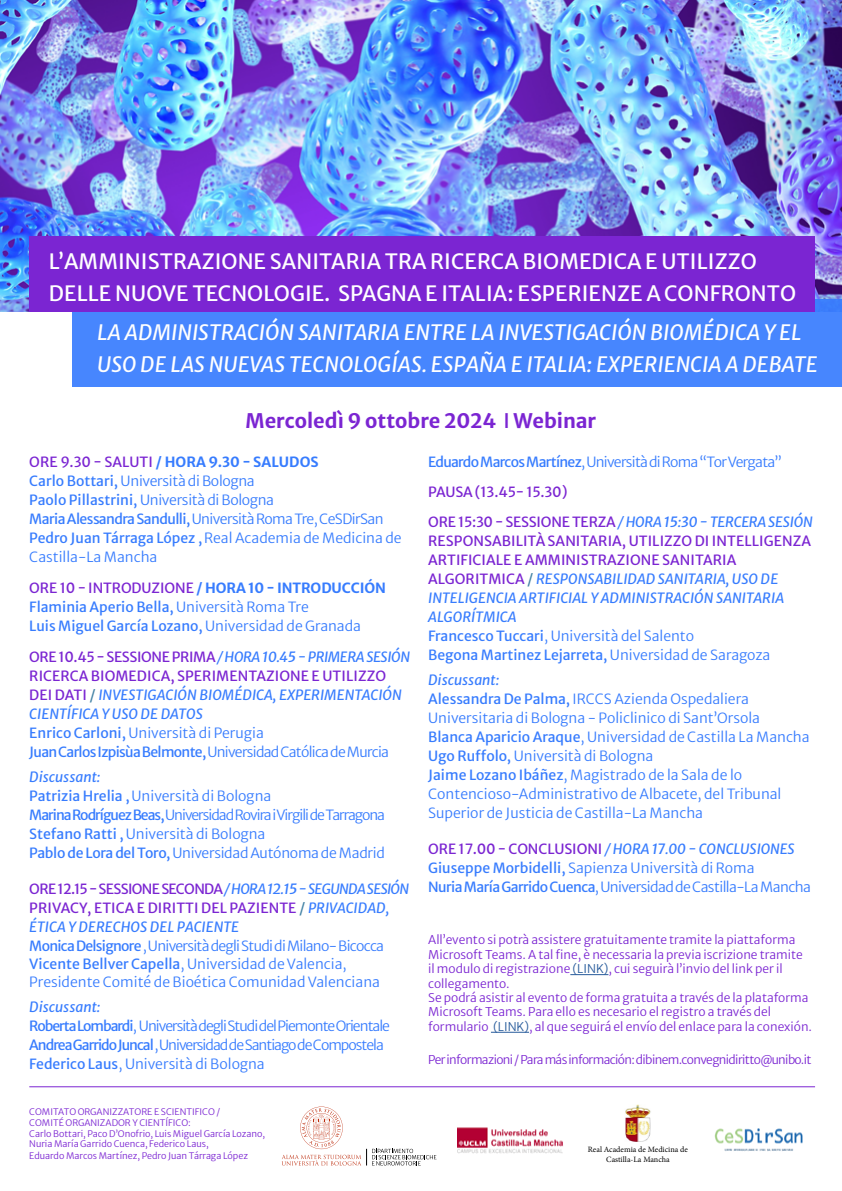
<style>
.page{position:relative;width:842px;height:1191px;background:#fff}
.page>*{position:absolute;margin:0;border:0;box-sizing:border-box;transform-origin:0 0}
.t1{font:italic 21px/32px "Merriweather Sans";letter-spacing:.005em;color:#fff}
.t2{font:21px/32px "Merriweather Sans";letter-spacing:.005em;color:#fff}
.t3{font:700 20px "Merriweather Sans";color:#7b25d2}
.t4{font:300 14px/19px "Merriweather Sans";color:#377cfe}
.t5{font:300 14px/19px "Merriweather Sans";letter-spacing:-.02em;color:#377cfe}
.t6{font:14px/19px "Merriweather Sans";letter-spacing:.005em;color:#7b25d2}
.t7{font:italic 14px/19px "Merriweather Sans";letter-spacing:.005em;color:#377cfe}
.t8{font:300 14px/19px "Merriweather Sans";letter-spacing:-.07em;color:#377cfe}
.t9{font:300 14px/19px "Merriweather Sans";letter-spacing:-.04em;color:#377cfe}
.t10{font:14px/19px "Merriweather Sans";color:#377cfe}
.t11{font:300 12px/14.4px "Merriweather Sans";color:#7b25d2}
.t12{font:300 12px "Merriweather Sans";letter-spacing:-.05em;color:#7b25d2}
.t13{font:300 9px/10.8px "Merriweather Sans";color:#7b25d2}
.t14{font:8.1px/9.7px "Minion Pro";color:#000;text-align:center}
.s1{font-weight:400}
.s2{font-weight:400;color:#7b25d2}
.s3{font-weight:700}
.s4{color:#7b25d2}
.s5{font-weight:300}
.s6{font-style:normal;color:#7b25d2}
.s7{font-style:normal;color:#4483a5}
.s8{font-style:normal}
.s9{font-weight:300;font-style:normal}
.s10{font-weight:400;font-style:italic}
.s11{font-weight:400;color:#4483a5}
.s12{color:#377cfe}
.s13{font-weight:300;color:#377cfe}
.s14{font-style:italic;color:#377cfe}
.s15{color:#4483a5}
.s16{color:#275b9b}
</style>
<div class="page">
<img style="left:0;top:0;width:842px;height:312px">
<div style="left:72px;top:299px;width:770px;height:88px;background:#4786fe"></div>
<div style="left:29px;top:236px;width:786px;height:76px;background:#7b25d2"></div>
<hr style="left:570px;top:974px;width:38px;height:1px;background:#275b9b">
<hr style="left:491px;top:1032px;width:38px;height:1px;background:#275b9b">
<img style="left:457px;top:1127px;width:106px;height:26px">
<img style="left:714px;top:1128px;width:89px;height:23px">
<svg style="left:282px;top:1106px;width:154px;height:59px"></svg>
<hr style="left:29px;top:1086px;width:786px;height:1px;background:#7b25d2">
<img style="left:625px;top:1104px;width:26px;height:37px">
<h1 class="t2" style="left:49px;top:242px;width:749px">L’AMMINISTRAZIONE SANITARIA TRA RICERCA BIOMEDICA E UTILIZZO<br>DELLE NUOVE TECNOLOGIE. SPAGNA E ITALIA: ESPERIENZE A CONFRONTO</h1>
<h1 class="t1" style="left:97px;top:314px;width:722px">LA ADMINISTRACIÓN SANITARIA ENTRE LA INVESTIGACIÓN BIOMÉDICA Y EL<br>USO DE LAS NUEVAS TECNOLOGÍAS. ESPAÑA E ITALIA: EXPERIENCIA A DEBATE</h1>
<h2 class="t3" style="left:246px;top:403px;width:352px">Mercoledì 9 ottobre 2024 <span class="s1">I</span> Webinar</h2>
<p class="t5" style="left:29px;top:450px;width:374px"><span class="s2">ORE 9.30 - SALUTI</span> <span class="s3">/ HORA 9.30 - SALUDOS<br></span><span class="s1">Carlo Bottari,</span> Università di Bologna<br><span class="s1">Paolo Pillastrini,</span> Università di Bologna<br><span class="s1">Maria Alessandra Sandulli,</span> Università Roma Tre, CeSDirSan <span class="s1">Pedro Juan Tárraga López ,</span> Real Academia de Medicina de Castilla-La Mancha</p>
<p class="t10" style="left:29px;top:576px;width:358px"><span class="s4">ORE 10 - INTRODUZIONE</span> <span class="s3">/ HORA 10 - INTRODUCCIÓN<br></span>Flaminia Aperio Bella, <span class="s5">Università Roma Tre<br></span>Luis Miguel García Lozano, <span class="s5">Universidad de Granada</span></p>
<p class="t7" style="left:29px;top:645px;width:382px"><span class="s6">ORE 10.45 - SESSIONE PRIMA</span> / HORA 10.45 - PRIMERA SESIÓN <span class="s6">RICERCA BIOMEDICA, SPERIMENTAZIONE E UTILIZZO DEI DATI</span> <span class="s7">/</span> INVESTIGACIÓN BIOMÉDICA, EXPERIMENTACIÓN CIENTÍFICA Y USO DE DATOS<br><span class="s8">Enrico Carloni,</span> <span class="s9">Università di Perugia<br></span><span class="s8">Juan Carlos Izpisùa Belmonte,</span> <span class="s9">Universidad Católica de Murcia</span></p>
<p class="t5" style="left:29px;top:765px;width:357px"><span class="s10">Discussant:<br></span><span class="s1">Patrizia Hrelia ,</span> Università di Bologna<br><span class="s1">Marina Rodríguez Beas,</span> Universidad Rovira i Virgili de Tarragona <span class="s1">Stefano Ratti ,</span> Università di Bologna<br><span class="s1">Pablo de Lora del Toro,</span> Universidad Autónoma de Madrid</p>
<p class="t4" style="left:29px;top:878px;width:381px;line-height:18.6px"><span class="s2">ORE 12.15 - SESSIONE SECONDA</span><span class="s10">/ HORA 12.15 - SEGUNDA SESIÓN </span><span class="s2">PRIVACY, ETICA E DIRITTI DEL PAZIENTE</span> <span class="s11">/</span> <span class="s10">PRIVACIDAD, ÉTICA Y DERECHOS DEL PACIENTE<br></span><span class="s1">Monica Delsignore</span> , Università degli Studi di Milano- Bicocca <span class="s1">Vicente Bellver Capella</span>, Universidad de Valencia, Presidente Comité de Bioética Comunidad Valenciana</p>
<p class="t8" style="left:29px;top:995px;width:362px"><span class="s10">Discussant:<br></span><span class="s1">Roberta Lombardi</span>, Università degli Studi del Piemonte Orientale <span class="s1">Andrea Garrido Juncal</span> , Universidad de Santiago de Compostela <span class="s1">Federico Laus</span>, Università di Bologna</p>
<p class="t6" style="left:428px;top:445px;width:386px;line-height:30px"><span class="s12">Eduardo Marcos Martínez</span><span class="s13">, Università di Roma “Tor Vergata”<br></span>PAUSA (13.45- 15.30)<br>ORE 15:30 - SESSIONE TERZA<span class="s14">/ HORA 15:30 - TERCERA SESIÓN</span></p>
<p class="t6" style="left:428px;top:529px;width:384px">RESPONSABILITÀ SANITARIA, UTILIZZO DI INTELLIGENZA ARTIFICIALE E AMMINISTRAZIONE SANITARIA ALGORITMICA <span class="s15">/</span> <span class="s14">RESPONSABILIDAD SANITARIA, USO DE INTELIGENCIA ARTIFICIAL Y ADMINISTRACIÓN SANITARIA ALGORÍTMICA<br></span><span class="s12">Francesco Tuccari</span><span class="s13">, Università del Salento<br></span><span class="s12">Begona Martinez Lejarreta,</span> <span class="s13">Universidad de Saragoza</span></p>
<p class="t4" style="left:428px;top:668px;width:383px"><span class="s10">Discussant:<br></span><span class="s1">Alessandra De Palma,</span> IRCCS Azienda Ospedaliera Universitaria di Bologna - Policlinico di Sant’Orsola<br><span class="s1">Blanca Aparicio Araque</span>, Universidad de Castilla La Mancha <span class="s1">Ugo Ruffolo,</span> Università di Bologna<br><span class="s1">Jaime Lozano Ibáñez</span>, Magistrado de la Sala de lo Contencioso-Administrativo de Albacete, del Tribunal Superior de Justicia de Castilla-La Mancha</p>
<p class="t9" style="left:428px;top:837px;width:384px"><span class="s2">ORE 17.00 - CONCLUSIONI</span> <span class="s10">/ HORA 17.00 - CONCLUSIONES<br></span><span class="s1">Giuseppe Morbidelli,</span> Sapienza Università di Roma<br><span class="s1">Nuria María Garrido Cuenca</span>, Universidad de Castilla-La Mancha</p>
<p class="t11" style="left:428px;top:931px;width:385px">All’evento si potrà assistere gratuitamente tramite la piattaforma Microsoft Teams. A tal fine, è necessaria la previa iscrizione tramite il modulo di registrazione <span class="s16">(LINK)</span>, cui seguirà l’invio del link per il collegamento.<br>Se podrá asistir al evento de forma gratuita a través de la plataforma Microsoft Teams. Para ello es necesario el registro a través del formulario <span class="s16">(LINK)</span>, al que seguirá el envío del enlace para la conexión.</p>
<p class="t12" style="left:428px;top:1049px;width:385px">Per informazioni / Para más información: dibinem.convegnidiritto@unibo.it</p>
<p class="t13" style="left:29px;top:1105px;width:237px">COMITATO ORGANIZZATORE E SCIENTIFICO /<br>COMITÉ ORGANIZADOR Y CIENTÍFICO:<br>Carlo Bottari, Paco D’Onofrio, Luis Miguel García Lozano, Nuria María Garrido Cuenca, Federico Laus,</p>
<p class="t13" style="left:29px;top:1149px;width:220px">Eduardo Marcos Martínez, Pedro Juan Tárraga López</p>
<p class="t14" style="left:588px;top:1144px;width:102px">Real Academia de Medicina de<br>Castilla-La Mancha</p>
</div>
